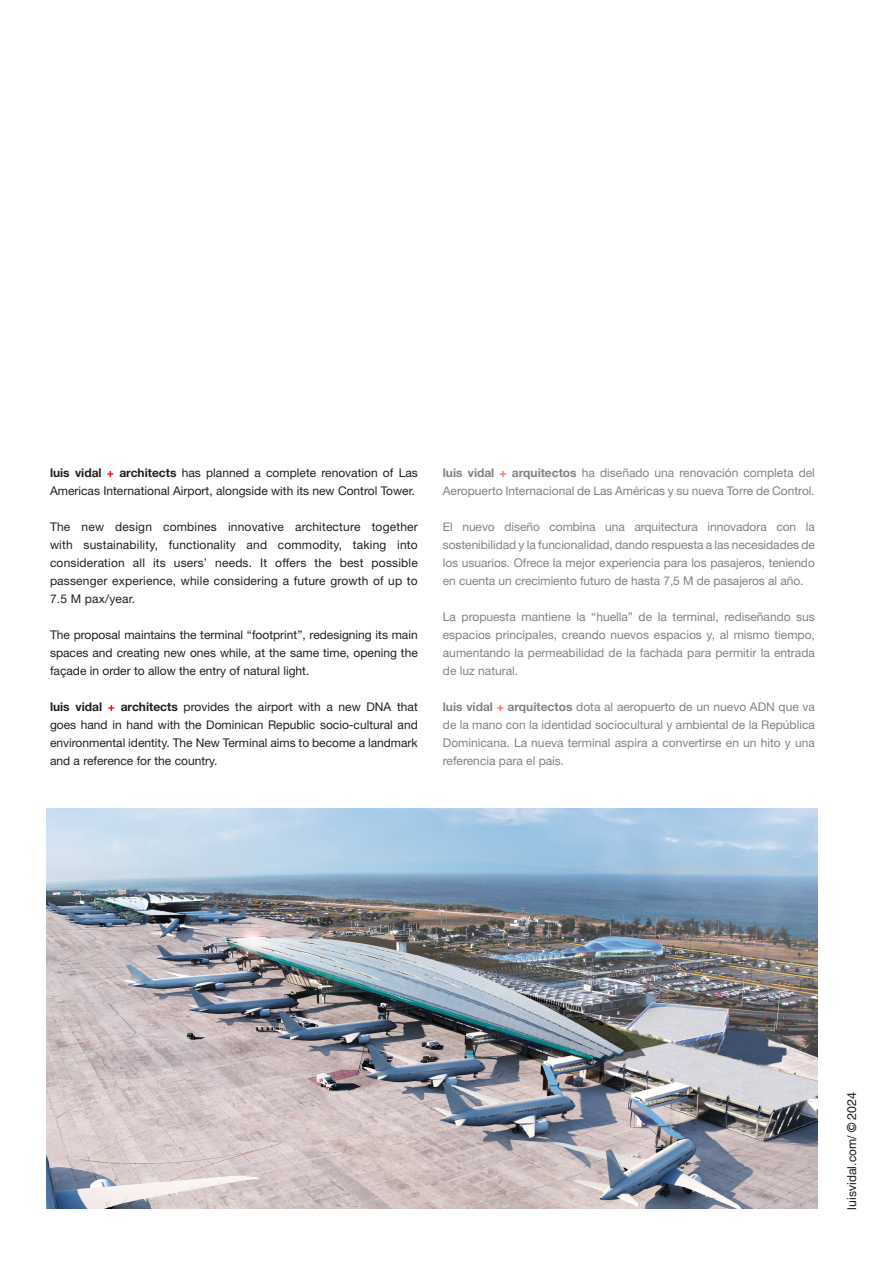
<style>
.page{position:relative;width:893px;height:1263px;background:#fff}
.page>*{position:absolute;margin:0;border:0;box-sizing:border-box;transform-origin:0 0}
.t1{font:12.3px "Helvetica";color:#231f20}
.t2{font:12px/18px "Helvetica Neue LT Std";color:#808285;text-align:justify}
.t3{font:12px/18px "Helvetica Neue LT Std";color:#231f20;text-align:justify}
.s1{font-weight:700}
.s2{font-weight:700;color:#f00}
.s3{font-weight:700;color:#f66}
</style>
<div class="page">
<img style="left:47px;top:809px;width:771px;height:400px">
<p class="t3" style="left:50px;top:464px;width:369px"><span class="s1">luis vidal</span> <span class="s2">+</span> <span class="s1">architects</span> has planned a complete renovation of Las<br>Americas International Airport, alongside with its new Control Tower.</p>
<p class="t3" style="left:50px;top:518px;width:369px">The new design combines innovative architecture together with sustainability, functionality and commodity, taking into consideration all its users’ needs. It offers the best possible passenger experience, while considering a future growth of up to 7.5 M pax/year.</p>
<p class="t3" style="left:50px;top:626px;width:369px">The proposal maintains the terminal “footprint”, redesigning its main spaces and creating new ones while, at the same time, opening the façade in order to allow the entry of natural light.</p>
<p class="t3" style="left:50px;top:698px;width:369px"><span class="s1">luis vidal</span> <span class="s2">+</span> <span class="s1">architects</span> provides the airport with a new DNA that goes hand in hand with the Dominican Republic socio-cultural and environmental identity. The New Terminal aims to become a landmark and a reference for the country.</p>
<p class="t2" style="left:443px;top:464px;width:374px"><span class="s1">luis vidal</span> <span class="s3">+</span> <span class="s1">arquitectos</span> ha diseñado una renovación completa del<br>Aeropuerto Internacional de Las Américas y su nueva Torre de Control.</p>
<p class="t2" style="left:443px;top:518px;width:374px">El nuevo diseño combina una arquitectura innovadora con la sostenibilidad y la funcionalidad, dando respuesta a las necesidades de los usuarios. Ofrece la mejor experiencia para los pasajeros, teniendo en cuenta un crecimiento futuro de hasta 7,5 M de pasajeros al año.</p>
<p class="t2" style="left:443px;top:608px;width:374px">La propuesta mantiene la “huella” de la terminal, rediseñando sus espacios principales, creando nuevos espacios y, al mismo tiempo, aumentando la permeabilidad de la fachada para permitir la entrada de luz natural.</p>
<p class="t2" style="left:443px;top:698px;width:374px"><span class="s1">luis vidal</span> <span class="s3">+</span> <span class="s1">arquitectos</span> dota al aeropuerto de un nuevo ADN que va de la mano con la identidad sociocultural y ambiental de la República Dominicana. La nueva terminal aspira a convertirse en un hito y una referencia para el país.</p>
<p class="t1" style="left:845px;top:1209px;width:119px;rotate:-90deg">luisvidal.com/ © 2024</p>
</div>
